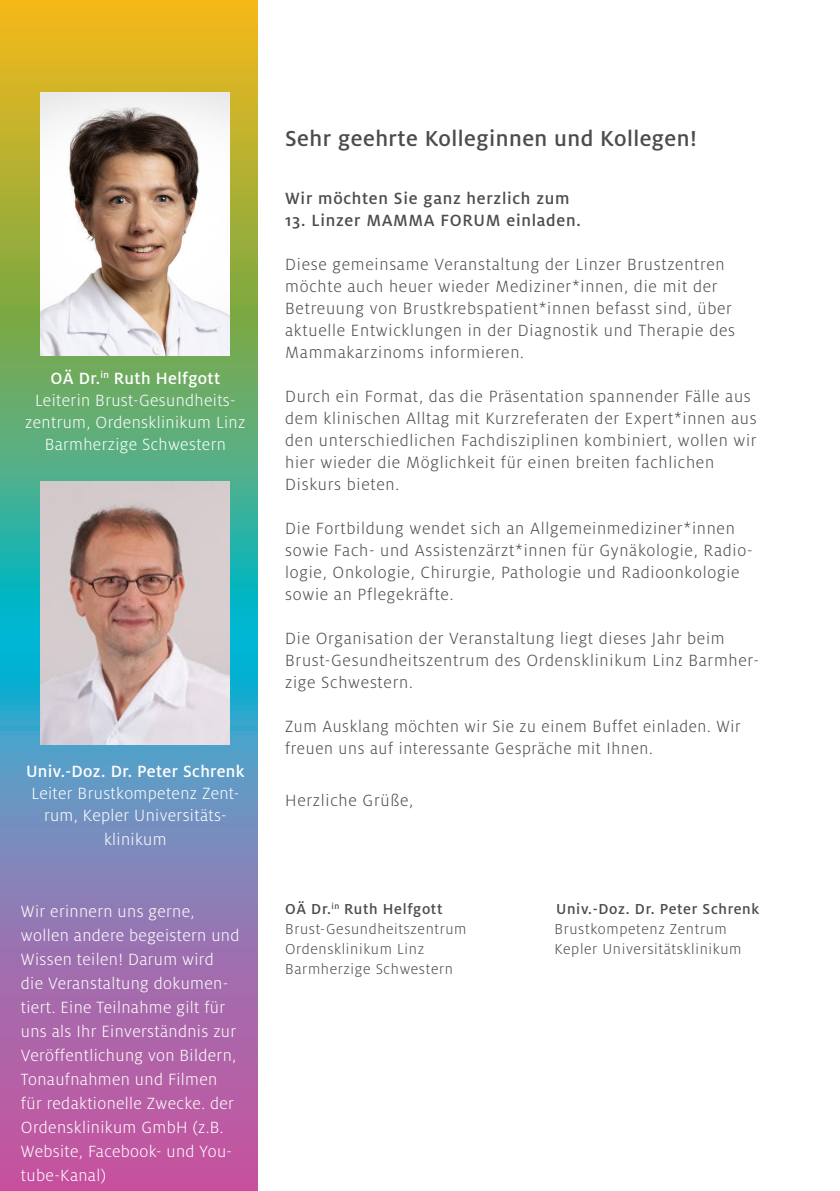
<style>
.page{position:relative;width:840px;height:1191px;background:#fff}
.page>*{position:absolute;margin:0;border:0;box-sizing:border-box;transform-origin:0 0}
.t1{font:500 24px "Milo OT";letter-spacing:.02em;color:#4b4c4d}
.t2{font:300 18px/22px "Milo OT";letter-spacing:.04em;color:#4b4c4d}
.t3{font:300 18px/24px "Milo OT";letter-spacing:.02em;color:#fff;text-align:center}
.t4{font:500 18px "Milo OT";letter-spacing:.04em;color:#4b4c4d}
.t5{font:300 16px "Milo OT";letter-spacing:.04em;color:#4b4c4d}
.t6{font:500 16px "Milo OT";letter-spacing:.04em;color:#4b4c4d}
.s1{font-weight:500}
</style>
<div class="page">
<svg style="left:0;top:0;width:257px;height:1191px;background:#8e8f8d"></svg>
<img style="left:41px;top:93px;width:189px;height:262px">
<img style="left:41px;top:481px;width:189px;height:263px">
<p class="t3" style="left:25px;top:368px;width:221px;line-height:22px"><span class="s1">OÄ Dr.</span><sup>in</sup> <span class="s1">Ruth Helfgott<br></span>Leiterin Brust-Gesundheits&shy;zentrum, Ordensklinikum Linz<br>Barmherzige Schwestern</p>
<p class="t3" style="left:26px;top:760px;width:220px;line-height:22px"><span class="s1">Univ.-Doz. Dr. Peter Schrenk<br></span>Leiter Brustkompetenz Zent&shy;rum, Kepler Universitäts-</p>
<p class="t3" style="left:104px;top:827px;width:64px">klinikum</p>
<p class="t3" style="left:21px;top:899px;width:220px;text-align:left">Wir erinnern uns gerne, wollen andere begeistern und<br>Wissen teilen! Darum wird die Veranstaltung dokumen&shy;tiert. Eine Teilnahme gilt für uns als Ihr Einverständnis zur<br>Veröffentlichung von Bildern,<br>Tonaufnahmen und Filmen für redaktionelle Zwecke. der<br>Ordensklinikum GmbH (z.B.<br>Website, Facebook- und You&shy;tube-Kanal)</p>
<p class="t1" style="left:285px;top:125px;width:413px">Sehr geehrte Kolleginnen und Kollegen!</p>
<p class="t4" style="left:285px;top:188px;width:286px">Wir möchten Sie ganz herzlich zum</p>
<p class="t4" style="left:285px;top:210px;width:297px">13. Linzer MAMMA FORUM einladen.</p>
<p class="t2" style="left:285px;top:253px;width:451px">Diese gemeinsame Veranstaltung der Linzer Brustzentren möchte auch heuer wieder Mediziner*innen, die mit der Betreuung von Brustkrebspatient*innen befasst sind, über aktuelle Entwicklungen in der Diagnostik und Therapie des Mammakarzinoms informieren.</p>
<p class="t2" style="left:285px;top:385px;width:473px">Durch ein Format, das die Präsentation spannender Fälle aus dem klinischen Alltag mit Kurzreferaten der Expert*innen aus den unterschiedlichen Fachdisziplinen kombiniert, wollen wir hier wieder die Möglichkeit für einen breiten fachlichen Diskurs bieten.</p>
<p class="t2" style="left:285px;top:517px;width:469px">Die Fortbildung wendet sich an Allgemeinmediziner*innen sowie Fach- und Assistenzärzt*innen für Gynäkologie, Radio&shy;logie, Onkologie, Chirurgie, Pathologie und Radioonkologie sowie an Pflegekräfte.</p>
<p class="t2" style="left:285px;top:627px;width:475px">Die Organisation der Veranstaltung liegt dieses Jahr beim<br>Brust-Gesundheitszentrum des Ordensklinikum Linz Barmher&shy;zige Schwestern.</p>
<p class="t2" style="left:285px;top:715px;width:457px">Zum Ausklang möchten wir Sie zu einem Buffet einladen. Wir freuen uns auf interessante Gespräche mit Ihnen.</p>
<p class="t2" style="left:285px;top:789px;width:129px">Herzliche Grüße,</p>
<p class="t6" style="left:285px;top:900px;width:159px">OÄ Dr.<sup>in</sup> Ruth Helfgott</p>
<p class="t6" style="left:556px;top:900px;width:204px">Univ.-Doz. Dr. Peter Schrenk</p>
<p class="t5" style="left:285px;top:920px;width:183px">Brust-Gesundheitszentrum</p>
<p class="t5" style="left:554px;top:920px;width:174px">Brustkompetenz Zentrum</p>
<p class="t5" style="left:285px;top:940px;width:140px">Ordensklinikum Linz</p>
<p class="t5" style="left:554px;top:940px;width:188px">Kepler Universitätsklinikum</p>
<p class="t5" style="left:285px;top:960px;width:169px">Barmherzige Schwestern</p>
</div>
